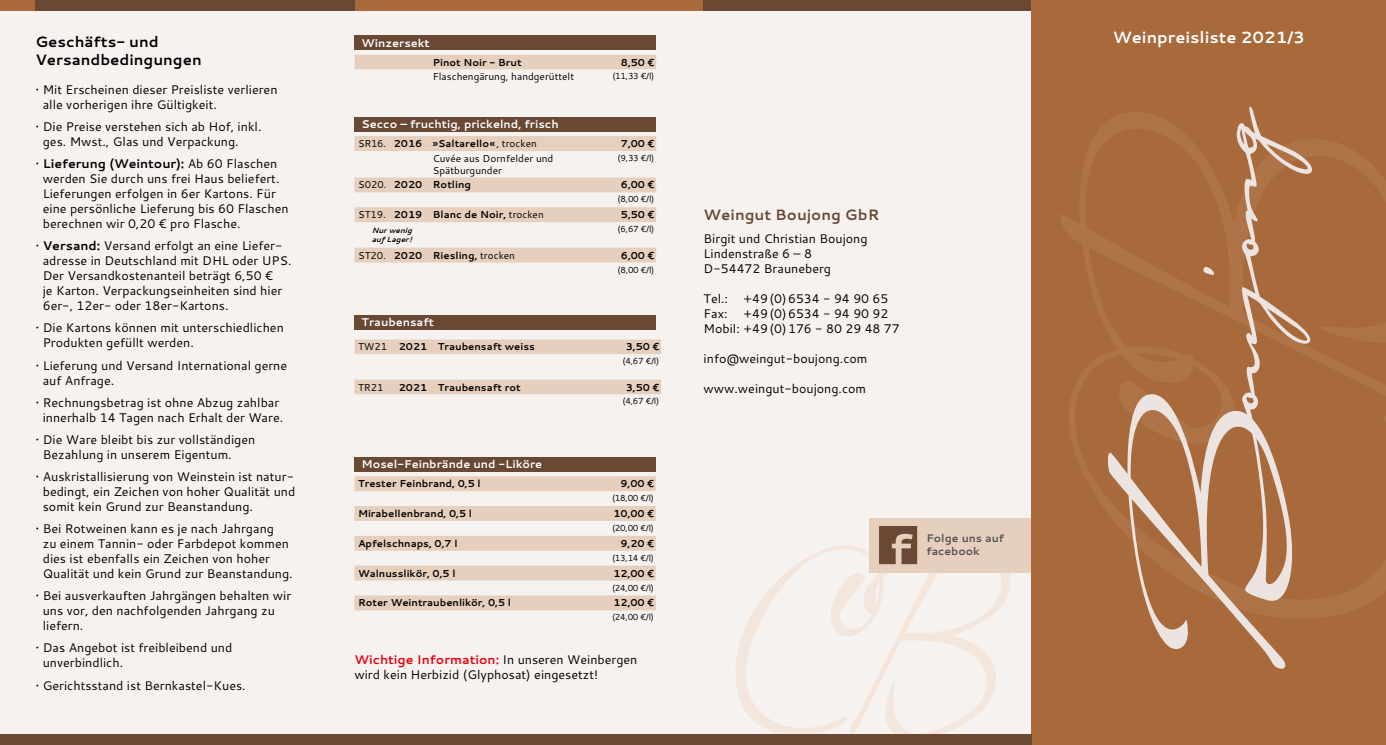
<style>
.page{position:relative;width:1386px;height:745px;background:#fff}
.page>*{position:absolute;margin:0;border:0;box-sizing:border-box;transform-origin:0 0}
.t1{font:700 16.25px "Cantarell";color:#fff}
.t2{font:700 15px/18px "Cantarell";color:#000}
.t3{font:700 15px "Cantarell";color:#694834}
.t4{font:12.5px/15px "Cantarell";color:#000}
.t5{font:700 11.25px "Cantarell";color:#fff}
.t6{font:700 11px/13.1px "Cantarell";color:#565357}
.t7{font:700 10px "Cantarell";color:#000}
.t8{font:10px/12px "Cantarell";color:#000}
.t9{font:8.75px "Cantarell";letter-spacing:-.03em;color:#000}
.t10{font:italic 700 7.5px/9px "Cantarell";color:#000}
.s1{font-weight:700}
.s2{font-weight:400}
.s3{font-weight:700;color:#e30613}
</style>
<div class="page">
<div style="left:0;top:0;width:1031px;height:744px;background:#f6f2f0"></div>
<svg style="left:736px;top:546px;width:281px;height:187px"></svg>
<div style="left:1031px;top:0;width:354px;height:744px;background:#a86a3b"></div>
<svg style="left:1060px;top:113px;width:325px;height:505px"></svg>
<svg style="left:1203px;top:267px;width:11px;height:8px"></svg>
<svg style="left:1236px;top:106px;width:75px;height:317px"></svg>
<svg style="left:1106px;top:386px;width:191px;height:283px"></svg>
<div style="left:0;top:733px;width:1031px;height:11px;background:#694834"></div>
<div style="left:0;top:0;width:1031px;height:11px;background:#a86a3b"></div>
<div style="left:35px;top:0;width:319px;height:11px;background:#694834"></div>
<div style="left:703px;top:0;width:328px;height:11px;background:#694834"></div>
<div style="left:354px;top:35px;width:302px;height:15px;background:#694834"></div>
<div style="left:354px;top:55px;width:302px;height:14px;background:#e6cfbc"></div>
<div style="left:354px;top:117px;width:302px;height:14px;background:#694834"></div>
<svg style="left:354px;top:136px;width:302px;height:126px"></svg>
<div style="left:354px;top:315px;width:302px;height:14px;background:#694834"></div>
<svg style="left:354px;top:339px;width:307px;height:55px"></svg>
<div style="left:354px;top:456px;width:302px;height:15px;background:#694834"></div>
<svg style="left:354px;top:476px;width:302px;height:134px"></svg>
<div style="left:869px;top:517px;width:162px;height:55px;background:#e6cfbc"></div>
<svg style="left:879px;top:526px;width:38px;height:37px"></svg>
<p class="t2" style="left:35px;top:32px;width:168px">Geschäfts- und<br>Versandbedingungen</p>
<p class="t4" style="left:43px;top:81px;width:236px;text-indent:-7px">• Mit Erscheinen dieser Preisliste verlieren alle vorherigen ihre Gültigkeit.</p>
<p class="t4" style="left:43px;top:118px;width:220px;text-indent:-7px">• Die Preise verstehen sich ab Hof, inkl. ges. Mwst., Glas und Verpackung.</p>
<p class="t4" style="left:43px;top:156px;width:247px;text-indent:-7px">• <span class="s1">Lieferung (Weintour):</span> Ab 60 Flaschen werden Sie durch uns frei Haus beliefert.<br>Lieferungen erfolgen in 6er Kartons. Für eine persönliche Lieferung bis 60 Flaschen berechnen wir 0,20 € pro Flasche.</p>
<p class="t4" style="left:43px;top:238px;width:250px;text-indent:-7px">• <span class="s1">Versand:</span> Versand erfolgt an eine Liefer&shy;adresse in Deutschland mit DHL oder UPS.<br>Der Versandkostenanteil beträgt 6,50 €<br>je Karton. Verpackungseinheiten sind hier 6er-, 12er- oder 18er-Kartons.</p>
<p class="t4" style="left:43px;top:320px;width:243px;text-indent:-7px">• Die Kartons können mit unterschiedlichen<br>Produkten gefüllt werden.</p>
<p class="t4" style="left:43px;top:357px;width:246px;text-indent:-7px">• Lieferung und Versand International gerne auf Anfrage.</p>
<p class="t4" style="left:35px;top:394px;width:249px;text-align:center">• Rechnungsbetrag ist ohne Abzug zahlbar innerhalb 14 Tagen nach Erhalt der Ware.</p>
<p class="t4" style="left:43px;top:431px;width:214px;text-indent:-7px">• Die Ware bleibt bis zur vollständigen<br>Bezahlung in unserem Eigentum.</p>
<p class="t4" style="left:43px;top:468px;width:254px;text-align:justify;text-indent:-7px">• Auskristallisierung von Weinstein ist natur&shy;bedingt, ein Zeichen von hoher Qualität und somit kein Grund zur Beanstandung.</p>
<p class="t4" style="left:43px;top:520px;width:251px;text-indent:-7px">• Bei Rotweinen kann es je nach Jahrgang<br>zu einem Tannin- oder Farbdepot kommen dies ist ebenfalls ein Zeichen von hoher Qualität und kein Grund zur Beanstandung.</p>
<p class="t4" style="left:43px;top:587px;width:250px;text-indent:-7px">• Bei ausverkauften Jahrgängen behalten wir uns vor, den nachfolgenden Jahrgang zu liefern.</p>
<p class="t4" style="left:43px;top:639px;width:191px;text-indent:-7px">• Das Angebot ist freibleibend und unverbindlich.</p>
<p class="t4" style="left:35px;top:676px;width:212px">• Gerichtsstand ist Bernkastel-Kues.</p>
<p class="t5" style="left:361px;top:35px;width:70px">Winzersekt</p>
<h1 class="t1" style="left:1112px;top:26px;width:193px">Weinpreisliste 2021/3</h1>
<p class="t7" style="left:433px;top:55px;width:90px">Pinot Noir - Brut</p>
<p class="t7" style="left:621px;top:55px;width:35px">8,50 €</p>
<p class="t8" style="left:433px;top:70px;width:143px">Flaschengärung, handgerüttelt</p>
<p class="t9" style="left:612px;top:70px;width:43px">(11,33 €/l)</p>
<p class="t5" style="left:361px;top:116px;width:199px">Secco – fruchtig, prickelnd, frisch</p>
<p class="t7" style="left:358px;top:136px;width:180px"><span class="s2">SR16.</span> 2016 »Saltarello«<span class="s2">, trocken</span></p>
<p class="t7" style="left:621px;top:136px;width:35px">7,00 €</p>
<p class="t8" style="left:433px;top:152px;width:122px">Cuvée aus Dornfelder und<br>Spätburgunder</p>
<p class="t9" style="left:617px;top:152px;width:38px">(9,33 €/l)</p>
<p class="t7" style="left:358px;top:178px;width:114px"><span class="s2">S020.</span> 2020 Rotling</p>
<p class="t7" style="left:621px;top:178px;width:35px">6,00 €</p>
<p class="t9" style="left:617px;top:193px;width:38px">(8,00 €/l)</p>
<p class="t7" style="left:358px;top:207px;width:187px"><span class="s2">ST19.</span> 2019 Blanc de Noir, <span class="s2">trocken</span></p>
<p class="t7" style="left:621px;top:207px;width:35px">5,50 €</p>
<p class="t10" style="left:372px;top:226px;width:42px">Nur wenig auf Lager!</p>
<p class="t9" style="left:617px;top:223px;width:38px">(6,67 €/l)</p>
<p class="t7" style="left:358px;top:248px;width:158px"><span class="s2">ST20.</span> 2020 Riesling, <span class="s2">trocken</span></p>
<p class="t7" style="left:621px;top:248px;width:35px">6,00 €</p>
<p class="t9" style="left:617px;top:263px;width:38px">(8,00 €/l)</p>
<p class="t3" style="left:703px;top:204px;width:177px">Weingut Boujong GbR</p>
<p class="t4" style="left:703px;top:230px;width:165px">Birgit und Christian Boujong<br>Lindenstraße 6 – 8<br>D-54472 Brauneberg</p>
<p class="t4" style="left:703px;top:290px;width:186px">Tel.: +49(0)6534 - 94 90 65<br>Fax:</p>
<p class="t4" style="left:703px;top:305px;width:198px;text-indent:40px">+49(0)6534 - 94 90 92<br>Mobil: +49(0)176 - 80 29 48 77</p>
<p class="t4" style="left:703px;top:350px;width:165px">info@weingut-boujong.com</p>
<p class="t4" style="left:703px;top:380px;width:164px">www.weingut-boujong.com</p>
<p class="t5" style="left:361px;top:314px;width:74px">Traubensaft</p>
<p class="t7" style="left:358px;top:339px;width:178px"><span class="s2">TW21</span> 2021 Traubensaft weiss</p>
<p class="t7" style="left:626px;top:339px;width:35px">3,50 €</p>
<p class="t9" style="left:622px;top:355px;width:38px">(4,67 €/l)</p>
<p class="t8" style="left:358px;top:380px;width:27px">TR21</p>
<p class="t7" style="left:399px;top:380px;width:123px">2021 Traubensaft rot</p>
<p class="t7" style="left:626px;top:380px;width:35px">3,50 €</p>
<p class="t9" style="left:622px;top:395px;width:38px">(4,67 €/l)</p>
<p class="t5" style="left:361px;top:456px;width:182px">Mosel-Feinbrände und -Liköre</p>
<p class="t7" style="left:358px;top:476px;width:124px">Trester Feinbrand, 0,5 l</p>
<p class="t7" style="left:620px;top:476px;width:35px">9,00 €</p>
<p class="t9" style="left:612px;top:491px;width:43px">(18,00 €/l)</p>
<p class="t7" style="left:358px;top:506px;width:116px">Mirabellenbrand, 0,5 l</p>
<p class="t7" style="left:613px;top:506px;width:42px">10,00 €</p>
<p class="t9" style="left:612px;top:521px;width:43px">(20,00 €/l)</p>
<p class="t7" style="left:358px;top:536px;width:101px">Apfelschnaps, 0,7 l</p>
<p class="t7" style="left:620px;top:536px;width:35px">9,20 €</p>
<p class="t9" style="left:612px;top:551px;width:43px">(13,14 €/l)</p>
<p class="t7" style="left:358px;top:565px;width:99px">Walnusslikör, 0,5 l</p>
<p class="t7" style="left:613px;top:565px;width:42px">12,00 €</p>
<p class="t9" style="left:612px;top:581px;width:43px">(24,00 €/l)</p>
<p class="t7" style="left:358px;top:595px;width:154px">Roter Weintraubenlikör, 0,5 l</p>
<p class="t7" style="left:613px;top:595px;width:42px">12,00 €</p>
<p class="t9" style="left:612px;top:610px;width:43px">(24,00 €/l)</p>
<p class="t4" style="left:354px;top:651px;width:284px"><span class="s3">Wichtige Information:</span> In unseren Weinbergen wird kein Herbizid (Glyphosat) eingesetzt!</p>
<p class="t6" style="left:926px;top:530px;width:79px">Folge uns auf facebook</p>
</div>
